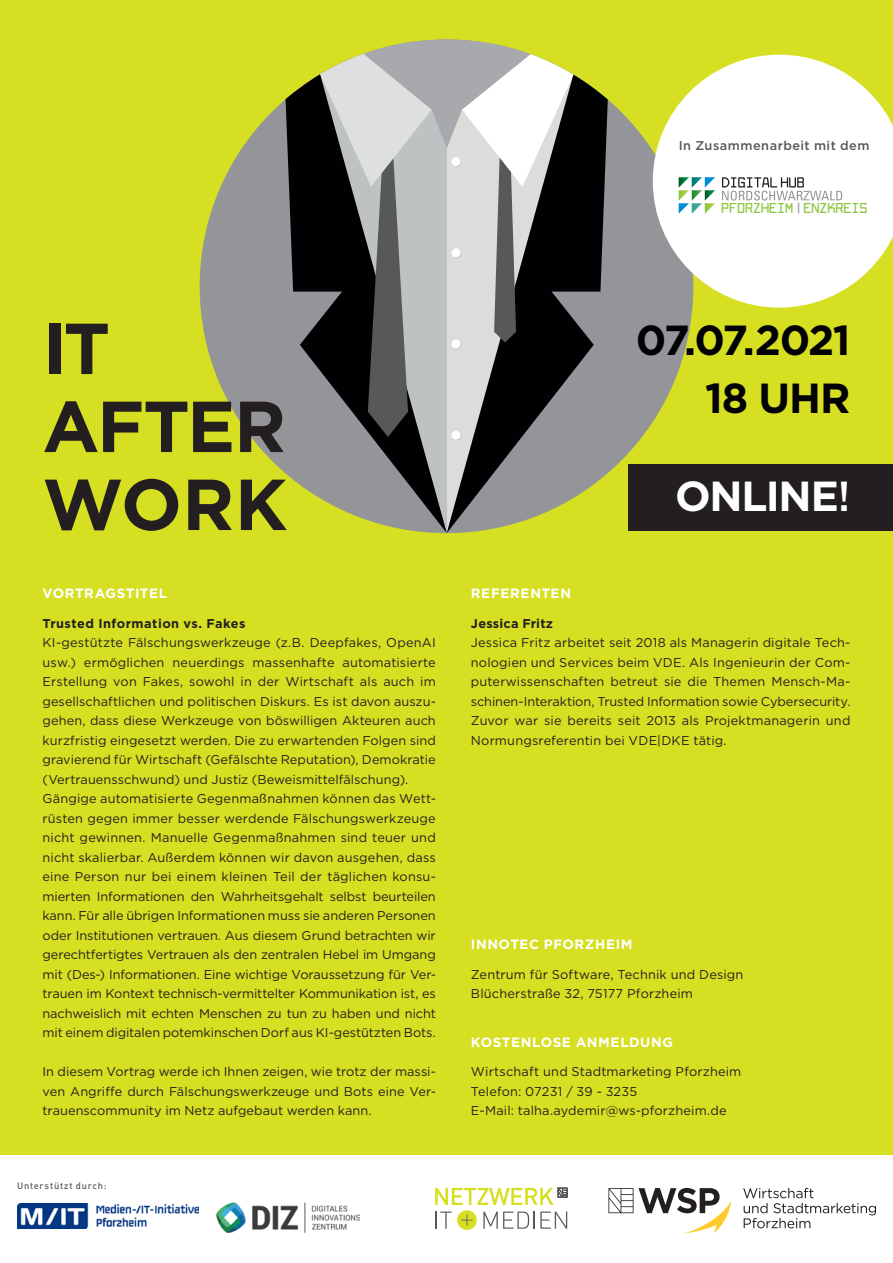
<style>
.page{position:relative;width:893px;height:1263px;background:#fff}
.page>*{position:absolute;margin:0;border:0;box-sizing:border-box;transform-origin:0 0}
.t1{font:700 72px/78px "Gotham";color:#231f20}
.t2{font:700 42px/58.5px "Gotham";letter-spacing:-.04em;color:#010104;text-align:right}
.t3{font:700 42px "Gotham";color:#fff}
.t4{font:500 42px "Gotham";color:#fff}
.t5{font:700 13.95px "Larabiefont Rg";letter-spacing:-.005em;color:#8bc63e}
.t6{font:700 13.5px "Gotham";letter-spacing:.045em;color:#fff}
.t7{font:12.75px/19.5px "Gotham";letter-spacing:.005em;color:#231f20}
.t8{font:700 12.75px "Gotham";letter-spacing:.02em;color:#231f20}
.t9{font:500 12.75px "Gotham";letter-spacing:.04em;color:#57585a}
.t10{font:500 9.15px "DINOT";letter-spacing:.085em;color:#57585a}
.s1{font-size:11.85px;color:#939598}
</style>
<div class="page">
<div style="left:0;top:0;width:893px;height:1154px;background:#d6df21"></div>
<div style="left:200px;top:39px;width:493px;height:494px;background:#939598;border-radius:50%"></div>
<svg style="left:249px;top:39px;width:396px;height:101px"></svg>
<svg style="left:286px;top:74px;width:161px;height:459px"></svg>
<svg style="left:320px;top:54px;width:112px;height:383px;background:#777979"></svg>
<svg style="left:447px;top:75px;width:161px;height:458px"></svg>
<svg style="left:462px;top:54px;width:111px;height:288px;background:#959694"></svg>
<div style="left:452px;top:158px;width:9px;height:9px;background:#d1d3d3;border-radius:50%"></div>
<div style="left:451px;top:157px;width:9px;height:9px;background:#fff;border-radius:50%"></div>
<svg style="left:452px;top:249px;width:9px;height:9px"></svg>
<div style="left:451px;top:248px;width:9px;height:9px;background:#fff;border-radius:50%"></div>
<svg style="left:452px;top:340px;width:9px;height:9px"></svg>
<div style="left:451px;top:339px;width:9px;height:9px;background:#fff;border-radius:50%"></div>
<div style="left:451px;top:431px;width:9px;height:9px;background:#fff;border-radius:50%"></div>
<svg style="left:653px;top:55px;width:240px;height:253px;fill:#fff"></svg>
<svg style="left:679px;top:177px;width:36px;height:37px"></svg>
<svg style="left:722px;top:177px;width:120px;height:24px;background:#d8d8d8"></svg>
<div style="left:629px;top:464px;width:264px;height:66px;background:#231f20"></div>
<img style="left:17px;top:1203px;width:181px;height:25px">
<svg style="left:743px;top:1188px;width:133px;height:40px"></svg>
<svg style="left:608px;top:1188px;width:123px;height:45px"></svg>
<svg style="left:436px;top:1211px;width:16px;height:18px"></svg>
<svg style="left:483px;top:1211px;width:84px;height:18px"></svg>
<div style="left:457px;top:1210px;width:20px;height:20px;background:#d6df21;border-radius:50%"></div>
<svg style="left:461px;top:1214px;width:12px;height:12px"></svg>
<svg style="left:435px;top:1188px;width:132px;height:17px"></svg>
<img style="left:217px;top:1202px;width:143px;height:30px">
<p class="t9" style="left:679px;top:137px;width:192px">In Zusammenarbeit mit dem</p>
<p class="t5" style="left:721px;top:199px;width:148px">PFORZHEIM<span class="s1">|</span>ENZKREIS</p>
<h1 class="t1" style="left:43px;top:309px;width:246px">IT<br>AFTER<br>WOR K</h1>
<h2 class="t2" style="left:636px;top:310px;width:216px">07.07.2021<br>18 UHR</h2>
<h2 class="t3" style="left:675px;top:468px;width:28px">ONLINE</h2>
<h2 class="t4" style="left:838px;top:468px;width:14px">!</h2>
<p class="t6" style="left:43px;top:585px;width:126px">VORTRAGSTITEL</p>
<p class="t8" style="left:43px;top:615px;width:205px">TRUSTED I NFORMATION VS. FAKES</p>
<p class="t7" style="left:43px;top:632px;width:395px">KI-gestützte Fälschungswerkzeuge (z.B. Deepfakes, OpenAI usw.) ermöglichen neuerdings massenhafte automatisierte Erstellung von Fakes, sowohl in der Wirtschaft als auch im gesellschaftlichen und politischen Diskurs. Es ist davon auszu&shy;gehen, dass diese Werkzeuge von böswilligen Akteuren auch kurzfristig eingesetzt werden. Die zu erwartenden Folgen sind gravierend für Wirtschaft (Gefälschte Reputation), Demokratie (Vertrauensschwund) und Justiz (Beweismittelfälschung).<br>Gängige automatisierte Gegenmaßnahmen können das Wett&shy;rüsten gegen immer besser werdende Fälschungswerkzeuge nicht gewinnen. Manuelle Gegenmaßnahmen sind teuer und nicht skalierbar. Außerdem können wir davon ausgehen, dass eine Person nur bei einem kleinen Teil der täglichen konsu&shy;mierten Informationen den Wahrheitsgehalt selbst beurteilen kann. Für alle übrigen Informationen muss sie anderen Personen oder Institutionen vertrauen. Aus diesem Grund betrachten wir gerechtfertigtes Vertrauen als den zentralen Hebel im Umgang mit (Des-) Informationen. Eine wichtige Voraussetzung für Ver&shy;trauen im Kontext technisch-vermittelter Kommunikation ist, es nachweislich mit echten Menschen zu tun zu haben und nicht mit einem digitalen potemkinschen Dorf aus KI-gestützten Bots.</p>
<p class="t7" style="left:43px;top:1061px;width:395px;text-align:justify">In diesem Vortrag werde ich Ihnen zeigen, wie trotz der massi&shy;ven Angriffe durch Fälschungswerkzeuge und Bots eine Ver&shy;trauenscommunity im Netz aufgebaut werden kann.</p>
<p class="t10" style="left:17px;top:1180px;width:91px">Unterstützt durch:</p>
<p class="t6" style="left:471px;top:585px;width:102px">REFERENTEN</p>
<p class="t8" style="left:471px;top:615px;width:84px">JESSICA FRITZ</p>
<p class="t7" style="left:471px;top:632px;width:381px;text-align:justify">Jessica Fritz arbeitet seit 2018 als Managerin digitale Tech&shy;nologien und Services beim VDE. Als Ingenieurin der Com&shy;puterwissenschaften betreut sie die Themen Mensch-Ma&shy;schinen-Interaktion, Trusted Information sowie Cybersecurity.<br>Zuvor war sie bereits seit 2013 als Projektmanagerin und Normungsreferentin bei VDE|DKE tätig.</p>
<p class="t6" style="left:471px;top:936px;width:163px">I NNOTEC PFORZHEIM</p>
<p class="t7" style="left:471px;top:964px;width:274px">Zentrum für Software, Technik und Design<br>Blücherstraße 32, 75177 Pforzheim</p>
<p class="t6" style="left:471px;top:1033px;width:204px">KOSTENLOSE ANMELDUNG</p>
<p class="t7" style="left:471px;top:1061px;width:272px">Wirtschaft und Stadtmarketing Pforzheim<br>Telefon: 07231 / 39 - 3235<br>E-Mail: talha.aydemir@ws-pforzheim.de</p>
</div>
